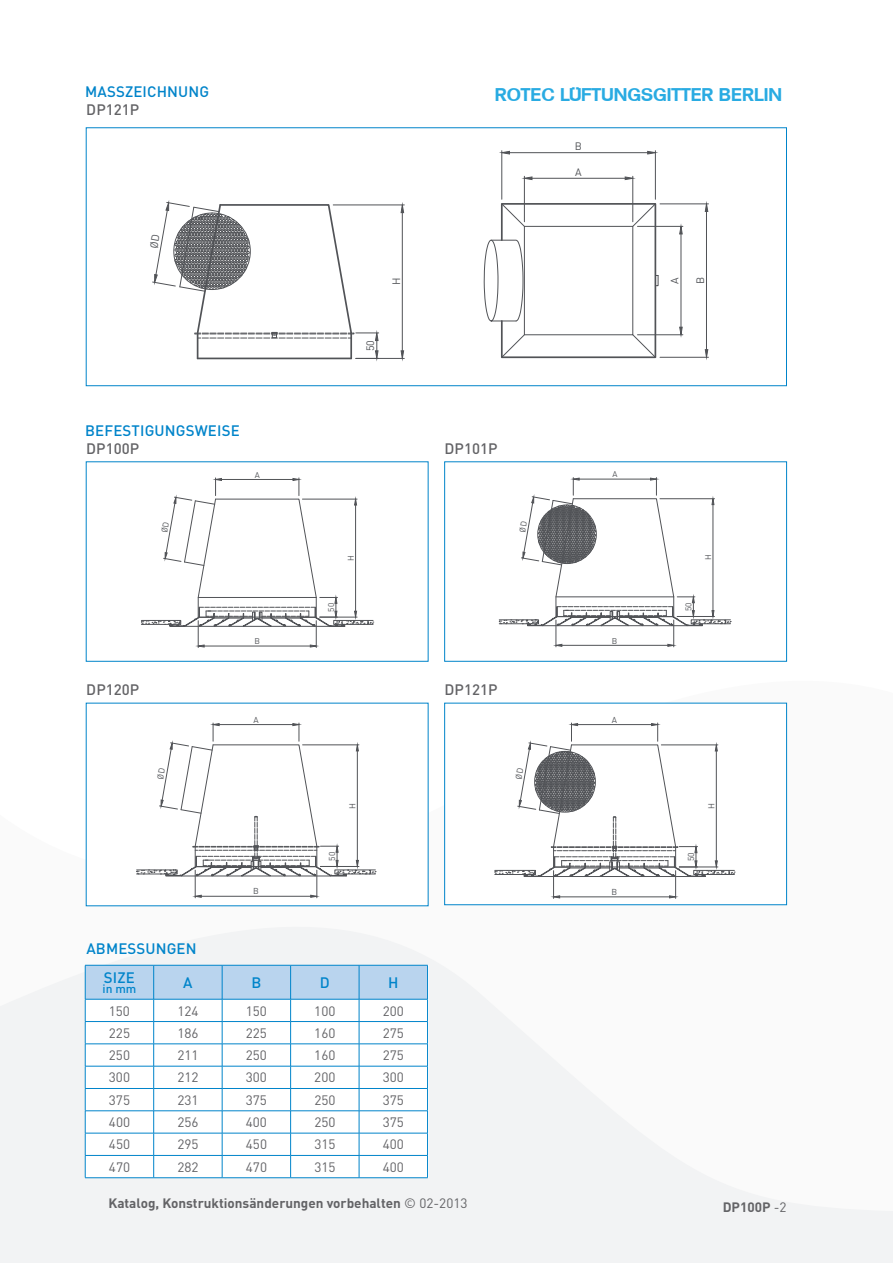
<style>
.page{position:relative;width:893px;height:1263px;background:#fff}
.page>*{position:absolute;margin:0;border:0;box-sizing:border-box;transform-origin:0 0}
.t1{font:700 18px "Adam Becker";color:#29abe2}
.BODY_FAT{font:500 15px "DIN Pro";letter-spacing:.01em;color:#0084ca}
.BODY_FAT-2{font:500 15px "DIN Pro";letter-spacing:.005em;color:#636366}
.BODY{font:500 15px "DIN Pro";color:#0084ca}
.t2{font:13.5px "DIN Pro";color:#636366}
.BODY-2{font:700 13.5px "DIN Pro";color:#636366}
.BODY-3{font:500 12px "DIN Pro";color:#0084ca}
.t3{font:10.65px "DIN Pro";color:#515357}
.t4{font:8.55px "DIN Pro";color:#515357}
.t5{font:8.25px "DIN Pro";color:#515357}
.s1{font-weight:400}
</style>
<div class="page">
<div style="left:0;top:901px;width:893px;height:362px;background:#f2f3f4"></div>
<hr style="left:660px;top:204px;width:48px;height:1px;background:#515357">
<hr style="left:660px;top:357px;width:48px;height:1px;background:#515357">
<hr style="left:706px;top:211px;width:1px;height:139px;background:#515357">
<svg style="left:704px;top:203px;width:4px;height:9px"></svg>
<svg style="left:704px;top:349px;width:4px;height:9px"></svg>
<hr style="left:501px;top:151px;width:1px;height:48px;background:#515357">
<hr style="left:655px;top:151px;width:1px;height:48px;background:#515357">
<hr style="left:509px;top:152px;width:139px;height:1px;background:#515357">
<svg style="left:501px;top:151px;width:9px;height:4px"></svg>
<svg style="left:647px;top:151px;width:9px;height:4px"></svg>
<svg style="left:483px;top:202px;width:176px;height:157px"></svg>
<hr style="left:524px;top:176px;width:1px;height:46px;background:#515357">
<hr style="left:632px;top:176px;width:1px;height:46px;background:#515357">
<hr style="left:532px;top:178px;width:93px;height:1px;background:#515357">
<svg style="left:524px;top:176px;width:9px;height:4px"></svg>
<svg style="left:624px;top:176px;width:9px;height:4px"></svg>
<hr style="left:637px;top:226px;width:46px;height:1px;background:#515357">
<hr style="left:637px;top:334px;width:46px;height:1px;background:#515357">
<hr style="left:681px;top:234px;width:1px;height:93px;background:#515357">
<svg style="left:679px;top:226px;width:4px;height:9px"></svg>
<svg style="left:679px;top:326px;width:4px;height:9px"></svg>
<hr style="left:356px;top:358px;width:48px;height:1px;background:#515357">
<hr style="left:333px;top:205px;width:71px;height:1px;background:#515357">
<hr style="left:402px;top:213px;width:1px;height:138px;background:#515357">
<svg style="left:400px;top:350px;width:4px;height:9px"></svg>
<svg style="left:400px;top:204px;width:4px;height:9px"></svg>
<div style="left:86px;top:128px;width:701px;height:258px;border:1px solid #0084ca"></div>
<div style="left:86px;top:703px;width:342px;height:203px;background:#fff"></div>
<div style="left:444px;top:462px;width:343px;height:199px;border:1px solid #0084ca"></div>
<div style="left:445px;top:703px;width:342px;height:202px;background:#fff"></div>
<div style="left:444px;top:703px;width:343px;height:202px;border:1px solid #0084ca"></div>
<svg style="left:85px;top:965px;width:343px;height:212px"></svg>
<hr style="left:85px;top:1177px;width:69px;height:1px;background:#0084ca">
<hr style="left:154px;top:1177px;width:68px;height:1px;background:#0084ca">
<hr style="left:222px;top:1177px;width:69px;height:1px;background:#0084ca">
<hr style="left:291px;top:1177px;width:68px;height:1px;background:#0084ca">
<hr style="left:359px;top:1177px;width:69px;height:1px;background:#0084ca">
<svg style="left:152px;top:202px;width:227px;height:158px"></svg>
<svg style="left:141px;top:478px;width:233px;height:170px"></svg>
<svg style="left:136px;top:723px;width:240px;height:175px"></svg>
<svg style="left:499px;top:477px;width:232px;height:170px"></svg>
<svg style="left:494px;top:723px;width:241px;height:176px"></svg>
<p class="BODY_FAT" style="left:85px;top:79px;width:126px">MASSZEICHNUNG</p>
<p class="BODY_FAT-2" style="left:86px;top:97px;width:55px">DP121P</p>
<p class="BODY_FAT" style="left:85px;top:419px;width:156px">BEFESTIGUNGSWEISE</p>
<p class="BODY_FAT-2" style="left:86px;top:437px;width:55px">DP100P</p>
<p class="t5" style="left:255px;top:468px;width:7px">A</p>
<p class="t5" style="left:254px;top:635px;width:7px">B</p>
<h1 class="t1" style="left:495px;top:84px;width:289px">ROTEC LÜFTUNGSGITTER BERLIN</h1>
<p class="t3" style="left:575px;top:138px;width:9px">B</p>
<p class="t3" style="left:575px;top:164px;width:8px">A</p>
<p class="t3" style="left:388px;top:285px;width:9px;rotate:-90deg">H</p>
<p class="t3" style="left:666px;top:284px;width:8px;rotate:-90deg">A</p>
<p class="t3" style="left:692px;top:284px;width:9px;rotate:-90deg">B</p>
<p class="t3" style="left:362px;top:351px;width:13px;rotate:-90deg">50</p>
<p class="t5" style="left:344px;top:561px;width:7px;rotate:-90deg">H</p>
<p class="t5" style="left:325px;top:612px;width:10px;rotate:-90deg">50</p>
<p class="BODY_FAT-2" style="left:444px;top:437px;width:55px">DP101P</p>
<p class="t5" style="left:612px;top:468px;width:7px">A</p>
<p class="t5" style="left:612px;top:634px;width:7px">B</p>
<p class="t5" style="left:702px;top:560px;width:7px;rotate:-90deg">H</p>
<p class="t5" style="left:682px;top:611px;width:10px;rotate:-90deg">50</p>
<p class="BODY_FAT-2" style="left:86px;top:678px;width:55px">DP120P</p>
<p class="BODY_FAT-2" style="left:444px;top:678px;width:55px">DP121P</p>
<p class="t4" style="left:253px;top:713px;width:7px">A</p>
<p class="BODY_FAT" style="left:86px;top:937px;width:112px">ABMESSUNGEN</p>
<p class="t4" style="left:253px;top:885px;width:7px">B</p>
<p class="t4" style="left:346px;top:809px;width:7px;rotate:-90deg">H</p>
<p class="t4" style="left:325px;top:861px;width:10px;rotate:-90deg">50</p>
<p class="BODY" style="left:104px;top:965px;width:33px">SIZE</p>
<p class="BODY-3" style="left:102px;top:979px;width:35px">in mm</p>
<p class="BODY" style="left:183px;top:970px;width:11px">A</p>
<p class="BODY" style="left:251px;top:970px;width:11px">B</p>
<p class="BODY" style="left:320px;top:970px;width:11px">D</p>
<p class="BODY" style="left:388px;top:970px;width:12px">H</p>
<p class="t2" style="left:109px;top:1000px;width:23px">150</p>
<p class="t2" style="left:177px;top:1000px;width:23px">124</p>
<p class="t2" style="left:246px;top:1000px;width:23px">150</p>
<p class="t2" style="left:314px;top:1000px;width:23px">100</p>
<p class="t2" style="left:383px;top:1000px;width:23px">200</p>
<p class="t2" style="left:109px;top:1022px;width:23px">225</p>
<p class="t2" style="left:177px;top:1022px;width:23px">186</p>
<p class="t2" style="left:246px;top:1022px;width:23px">225</p>
<p class="t2" style="left:314px;top:1022px;width:23px">160</p>
<p class="t2" style="left:383px;top:1022px;width:23px">275</p>
<p class="t2" style="left:109px;top:1045px;width:23px">250</p>
<p class="t2" style="left:177px;top:1045px;width:23px">211</p>
<p class="t2" style="left:246px;top:1045px;width:23px">250</p>
<p class="t2" style="left:314px;top:1045px;width:23px">160</p>
<p class="t2" style="left:383px;top:1045px;width:23px">275</p>
<p class="t2" style="left:109px;top:1067px;width:23px">300</p>
<p class="t2" style="left:177px;top:1067px;width:23px">212</p>
<p class="t2" style="left:246px;top:1067px;width:23px">300</p>
<p class="t2" style="left:314px;top:1067px;width:23px">200</p>
<p class="t2" style="left:383px;top:1067px;width:23px">300</p>
<p class="t2" style="left:109px;top:1089px;width:23px">375</p>
<p class="t2" style="left:177px;top:1089px;width:23px">231</p>
<p class="t2" style="left:246px;top:1089px;width:23px">375</p>
<p class="t2" style="left:314px;top:1089px;width:23px">250</p>
<p class="t2" style="left:383px;top:1089px;width:23px">375</p>
<p class="t2" style="left:109px;top:1111px;width:23px">400</p>
<p class="t2" style="left:177px;top:1111px;width:23px">256</p>
<p class="t2" style="left:246px;top:1111px;width:23px">400</p>
<p class="t2" style="left:314px;top:1111px;width:23px">250</p>
<p class="t2" style="left:383px;top:1111px;width:23px">375</p>
<p class="t2" style="left:109px;top:1134px;width:23px">450</p>
<p class="t2" style="left:177px;top:1134px;width:23px">295</p>
<p class="t2" style="left:246px;top:1134px;width:23px">450</p>
<p class="t2" style="left:314px;top:1134px;width:23px">315</p>
<p class="t2" style="left:383px;top:1134px;width:23px">400</p>
<p class="t2" style="left:109px;top:1156px;width:23px">470</p>
<p class="t2" style="left:177px;top:1156px;width:23px">282</p>
<p class="t2" style="left:246px;top:1156px;width:23px">470</p>
<p class="t2" style="left:314px;top:1156px;width:23px">315</p>
<p class="t2" style="left:383px;top:1156px;width:23px">400</p>
<p class="BODY-2" style="left:108px;top:1192px;width:361px">Katalog, Konstruktionsänderungen vorbehalten <span class="s1">© 02-2013</span></p>
<p class="t4" style="left:612px;top:713px;width:7px">A</p>
<p class="t4" style="left:612px;top:885px;width:7px">B</p>
<p class="t4" style="left:705px;top:809px;width:7px;rotate:-90deg">H</p>
<p class="t4" style="left:684px;top:861px;width:10px;rotate:-90deg">50</p>
<p class="BODY-2" style="left:723px;top:1195px;width:66px">DP100P <span class="s1">-2</span></p>
</div>
